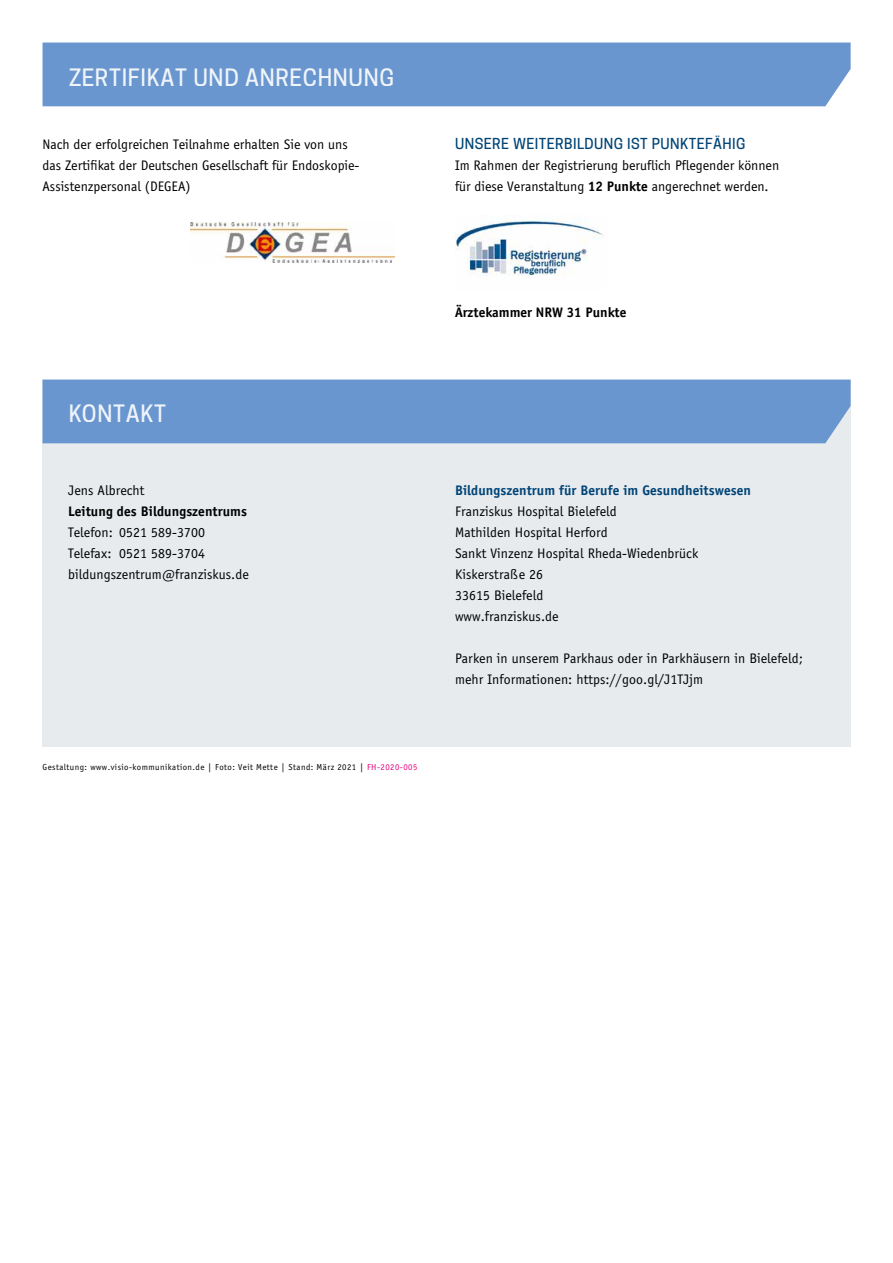
<style>
.page{position:relative;width:893px;height:1263px;background:#fff}
.page>*{position:absolute;margin:0;border:0;box-sizing:border-box;transform-origin:0 0}
.t1{font:500 22.5px "Cooper Hewitt";letter-spacing:.03em;color:#fff}
.t2{font:14.25px/21px "Officina Sans";letter-spacing:.005em;color:#000}
.t3{font:700 14.25px "Officina Sans";letter-spacing:.005em;color:#000}
.t4{font:700 14.25px "Officina Sans";letter-spacing:.005em;color:#004476}
.t5{font:500 14.25px "Cooper Hewitt";letter-spacing:.03em;color:#004476}
.t6{font:9px "Officina Sans";letter-spacing:.05em;color:#000}
.s1{font-weight:700}
.s2{color:#e5007c}
</style>
<div class="page">
<div style="left:43px;top:43px;width:808px;height:63px;background:#6a96cf"></div>
<img style="left:455px;top:218px;width:149px;height:58px">
<img style="left:190px;top:223px;width:204px;height:39px">
<div style="left:43px;top:380px;width:808px;height:367px;background:#e7ebee"></div>
<div style="left:43px;top:380px;width:808px;height:63px;background:#6a96cf"></div>
<h1 class="t1" style="left:68px;top:64px;width:328px">ZERTIFIKAT UND ANRECHNUNG</h1>
<p class="t2" style="left:43px;top:133px;width:318px">Nach der erfolgreichen Teilnahme erhalten Sie von uns das Zertifikat der Deutschen Gesellschaft für Endoskopie-<br>Assistenzpersonal (DEGEA)</p>
<p class="t5" style="left:455px;top:135px;width:292px">UNSERE WEITERBILDUNG IST PUNKTEFÄHIG</p>
<p class="t2" style="left:455px;top:154px;width:326px">Im Rahmen der Registrierung beruflich Pflegender können für diese Veranstaltung <span class="s1">12 Punkte</span> angerechnet werden.</p>
<h1 class="t1" style="left:68px;top:400px;width:99px">KONTAKT</h1>
<p class="t2" style="left:68px;top:480px;width:78px">Jens Albrecht</p>
<p class="t3" style="left:68px;top:503px;width:180px">Leitung des Bildungszentrums</p>
<p class="t2" style="left:68px;top:522px;width:182px">Telefon: 0521 589-3700<br>Telefax: 0521 589-3704 bildungszentrum@franziskus.de</p>
<p class="t6" style="left:43px;top:762px;width:376px">Gestaltung: www.visio-kommunikation.de | Foto: Veit Mette | Stand: März 2021 | <span class="s2">FH-2020-005</span></p>
<p class="t3" style="left:455px;top:303px;width:173px">Ärztekammer NRW 31 Punkte</p>
<p class="t4" style="left:455px;top:482px;width:297px">Bildungszentrum für Berufe im Gesundheitswesen</p>
<p class="t2" style="left:455px;top:501px;width:245px">Franziskus Hospital Bielefeld<br>Mathilden Hospital Herford<br>Sankt Vinzenz Hospital Rheda-Wiedenbrück<br>Kiskerstraße 26<br>33615 Bielefeld<br>www.franziskus.de</p>
<p class="t2" style="left:455px;top:648px;width:349px">Parken in unserem Parkhaus oder in Parkhäusern in Bielefeld; mehr Informationen: https://goo.gl/J1TJjm</p>
</div>
